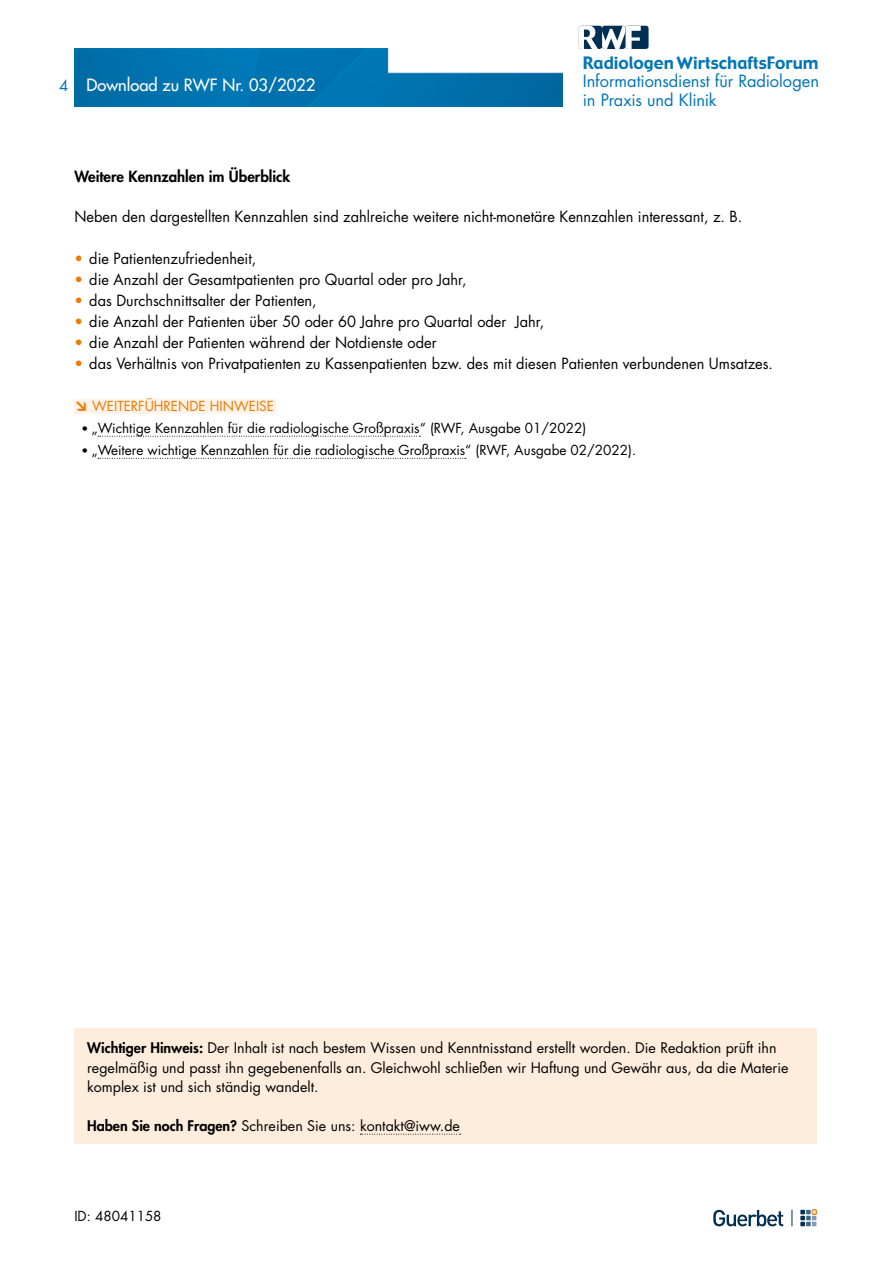
<style>
.page{position:relative;width:893px;height:1263px;background:#fff}
.page>*{position:absolute;margin:0;border:0;box-sizing:border-box;transform-origin:0 0}
.t1{font:16.65px "Gadget";color:#0075b8}
.t2{font:16.5px/18.8px "Futura Std";letter-spacing:-.005em;color:#0075b8}
.t3{font:500 16.5px "Futura Std";color:#fff}
.t4{font:15px "Futura Std";color:#000}
.t5{font:800 15px "Futura Std";color:#000}
.t6{font:15px "Futura Std";color:#0074b7}
.t7{font:14.25px/19.5px "Futura Std";color:#000}
.t8{font:13.5px "Futura Std";color:#000}
.t9{font:13.5px "Futura Std";color:#ef7900}
.s1{color:#ef7900}
.s2{font-family:"DIN Pro";font-weight:900}
.s3{font-family:"DIN Pro";font-weight:500}
.s4{font-weight:800}
</style>
<div class="page">
<svg style="left:713px;top:1210px;width:70px;height:16px"></svg>
<svg style="left:792px;top:1210px;width:1px;height:16px"></svg>
<svg style="left:800px;top:1210px;width:16px;height:16px"></svg>
<div style="left:625px;top:26px;width:24px;height:23px;background:#002f53;border-radius:3px"></div>
<svg style="left:579px;top:26px;width:62px;height:23px"></svg>
<img style="left:74px;top:49px;width:489px;height:57px">
<div style="left:74px;top:399px;width:202px;height:15px;background:#fef3e8"></div>
<svg style="left:98px;top:436px;width:322px;height:1px"></svg>
<svg style="left:98px;top:458px;width:368px;height:1px"></svg>
<div style="left:74px;top:1029px;width:742px;height:115px;background:#feeddd"></div>
<svg style="left:360px;top:1134px;width:101px;height:1px"></svg>
<p class="t6" style="left:59px;top:76px;width:11px">4</p>
<p class="t3" style="left:86px;top:74px;width:230px">Download zu RWF Nr. 03/2022</p>
<p class="t1" style="left:583px;top:52px;width:237px">Radiologen WirtschaftsForum</p>
<p class="t2" style="left:583px;top:72px;width:238px">Informationsdienst für Radiologen in Praxis und Klinik</p>
<p class="t5" style="left:74px;top:167px;width:217px">Weitere Kennzahlen im Überblick</p>
<p class="t4" style="left:74px;top:207px;width:669px">Neben den dargestellten Kennzahlen sind zahlreiche weitere nicht-monetäre Kennzahlen interessant, z. B.</p>
<p class="t4" style="left:74px;top:249px;width:183px"><span class="s1">•</span> die Patientenzufriedenheit,</p>
<p class="t4" style="left:74px;top:270px;width:394px"><span class="s1">•</span> die Anzahl der Gesamtpatienten pro Quartal oder pro Jahr,</p>
<p class="t4" style="left:74px;top:291px;width:244px"><span class="s1">•</span> das Durchschnittsalter der Patienten,</p>
<p class="t4" style="left:74px;top:312px;width:471px"><span class="s1">•</span> die Anzahl der Patienten über 50 oder 60 Jahre pro Quartal oder Jahr,</p>
<p class="t4" style="left:74px;top:333px;width:364px"><span class="s1">•</span> die Anzahl der Patienten während der Notdienste oder</p>
<p class="t4" style="left:74px;top:354px;width:700px"><span class="s1">•</span> das Verhältnis von Privatpatienten zu Kassenpatienten bzw. des mit diesen Patienten verbundenen Umsatzes.</p>
<p class="t9" style="left:74px;top:397px;width:201px"><span class="s2">↘</span> WEITERFÜHRENDE HINWEISE</p>
<p class="t8" style="left:82px;top:420px;width:506px"><span class="s3">•</span> „Wichtige Kennzahlen für die radiologische Großpraxis“ (RWF, Ausgabe 01/2022)</p>
<p class="t8" style="left:82px;top:442px;width:556px"><span class="s3">•</span> „Weitere wichtige Kennzahlen für die radiologische Großpraxis“ (RWF, Ausgabe 02/2022).</p>
<p class="t7" style="left:87px;top:1038px;width:703px"><span class="s4">Wichtiger Hinweis:</span> Der Inhalt ist nach bestem Wissen und Kenntnisstand erstellt worden. Die Redaktion prüft ihn regelmäßig und passt ihn gegebenenfalls an. Gleichwohl schließen wir Haftung und Gewähr aus, da die Materie komplex ist und sich ständig wandelt.</p>
<p class="t7" style="left:87px;top:1116px;width:374px"><span class="s4">Haben Sie noch Fragen?</span> Schreiben Sie uns: kontakt@iww.de</p>
<p class="t8" style="left:74px;top:1207px;width:89px">ID: 48041158</p>
</div>
